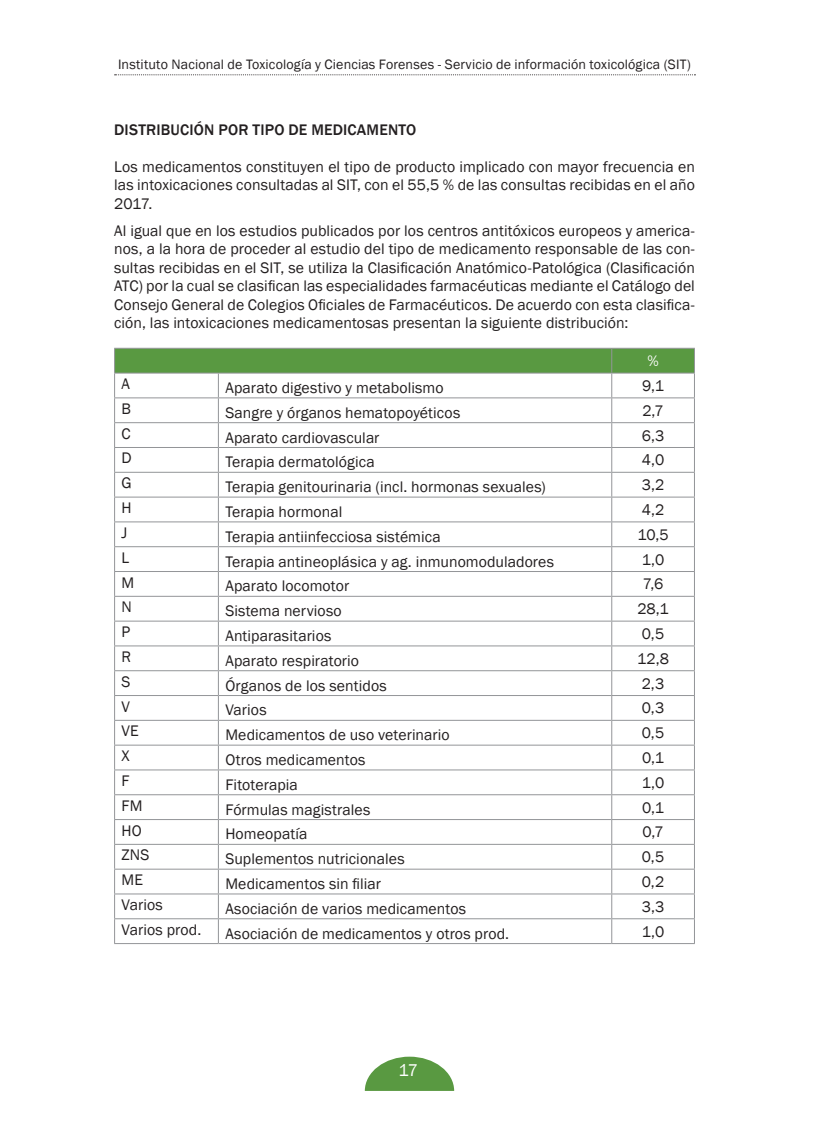
<style>
.page{position:relative;width:819px;height:1141px;background:#fff}
.page>*{position:absolute;margin:0;border:0;box-sizing:border-box;transform-origin:0 0}
.t1{font:17.5px "Franklin Gothic";color:#fff}
._05_Texto_General{font:15.75px/18.4px "Franklin Gothic";letter-spacing:.005em;color:#231f20;text-align:justify}
._02_Titulo_1{font:500 15.75px "Franklin Gothic";letter-spacing:.01em;color:#231f20}
.TextoBlanco-9{font:15.75px "Franklin Gothic";color:#fff}
.t2{font:14px "Franklin Gothic";letter-spacing:.01em;color:#231f20}
</style>
<div class="page">
<svg style="left:114px;top:348px;width:581px;height:595px"></svg>
<hr style="left:114px;top:943px;width:104px;height:1px;background:#939598">
<hr style="left:218px;top:943px;width:393px;height:1px;background:#939598">
<hr style="left:611px;top:943px;width:83px;height:1px;background:#939598">
<svg style="left:365px;top:1057px;width:89px;height:34px"></svg>
<svg style="left:115px;top:74px;width:580px;height:1px"></svg>
<p class="t2" style="left:118px;top:56px;width:574px">Instituto Nacional de Toxicología y Ciencias Forenses - Servicio de información toxicológica (SIT)</p>
<p class="_02_Titulo_1" style="left:114px;top:120px;width:303px">DISTRIBUCIÓN POR TIPO DE MEDICAMENTO</p>
<p class="_05_Texto_General" style="left:114px;top:158px;width:582px">Los medicamentos constituyen el tipo de producto implicado con mayor frecuencia en las intoxicaciones consultadas al SIT, con el 55,5 % de las consultas recibidas en el año 2017.</p>
<p class="_05_Texto_General" style="left:114px;top:222px;width:582px">Al igual que en los estudios publicados por los centros antitóxicos europeos y america&shy;nos, a la hora de proceder al estudio del tipo de medicamento responsable de las con&shy;sultas recibidas en el SIT, se utiliza la Clasificación Anatómico-Patológica (Clasificación ATC) por la cual se clasifican las especialidades farmacéuticas mediante el Catálogo del Consejo General de Colegios Oficiales de Farmacéuticos. De acuerdo con esta clasifica&shy;ción, las intoxicaciones medicamentosas presentan la siguiente distribución:</p>
<p class="TextoBlanco-9" style="left:647px;top:351px;width:13px">%</p>
<p class="_05_Texto_General" style="left:122px;top:375px;width:10px">A</p>
<p class="_05_Texto_General" style="left:225px;top:379px;width:220px">Aparato digestivo y metabolismo</p>
<p class="_05_Texto_General" style="left:642px;top:377px;width:23px">9,1</p>
<p class="_05_Texto_General" style="left:122px;top:400px;width:11px">B</p>
<p class="_05_Texto_General" style="left:225px;top:404px;width:236px">Sangre y órganos hematopoyéticos</p>
<p class="_05_Texto_General" style="left:642px;top:402px;width:23px">2,7</p>
<p class="_05_Texto_General" style="left:122px;top:425px;width:11px">C</p>
<p class="_05_Texto_General" style="left:225px;top:428px;width:155px">Aparato cardiovascular</p>
<p class="_05_Texto_General" style="left:641px;top:426px;width:24px">6,3</p>
<p class="_05_Texto_General" style="left:122px;top:449px;width:12px">D</p>
<p class="_05_Texto_General" style="left:225px;top:453px;width:151px">Terapia dermatológica</p>
<p class="_05_Texto_General" style="left:642px;top:451px;width:24px">4,0</p>
<p class="_05_Texto_General" style="left:122px;top:474px;width:12px">G</p>
<p class="_05_Texto_General" style="left:225px;top:478px;width:322px">Terapia genitourinaria (incl. hormonas sexuales)</p>
<p class="_05_Texto_General" style="left:641px;top:476px;width:24px">3,2</p>
<p class="_05_Texto_General" style="left:122px;top:499px;width:12px">H</p>
<p class="_05_Texto_General" style="left:225px;top:503px;width:118px">Terapia hormonal</p>
<p class="_05_Texto_General" style="left:641px;top:501px;width:24px">4,2</p>
<p class="_05_Texto_General" style="left:122px;top:524px;width:7px">J</p>
<p class="_05_Texto_General" style="left:225px;top:528px;width:217px">Terapia antiinfecciosa sistémica</p>
<p class="_05_Texto_General" style="left:637px;top:526px;width:33px">10,5</p>
<p class="_05_Texto_General" style="left:122px;top:549px;width:9px">L</p>
<p class="_05_Texto_General" style="left:225px;top:552px;width:330px">Terapia antineoplásica y ag. inmunomoduladores</p>
<p class="_05_Texto_General" style="left:642px;top:551px;width:24px">1,0</p>
<p class="_05_Texto_General" style="left:122px;top:573px;width:14px">M</p>
<p class="_05_Texto_General" style="left:225px;top:577px;width:125px">Aparato locomotor</p>
<p class="_05_Texto_General" style="left:642px;top:575px;width:22px">7,6</p>
<p class="_05_Texto_General" style="left:122px;top:598px;width:12px">N</p>
<p class="_05_Texto_General" style="left:225px;top:602px;width:118px">Sistema nervioso</p>
<p class="_05_Texto_General" style="left:637px;top:600px;width:33px">28,1</p>
<p class="_05_Texto_General" style="left:122px;top:623px;width:10px">P</p>
<p class="_05_Texto_General" style="left:225px;top:627px;width:107px">Antiparasitarios</p>
<p class="_05_Texto_General" style="left:642px;top:625px;width:24px">0,5</p>
<p class="_05_Texto_General" style="left:122px;top:648px;width:11px">R</p>
<p class="_05_Texto_General" style="left:225px;top:652px;width:135px">Aparato respiratorio</p>
<p class="_05_Texto_General" style="left:637px;top:650px;width:33px">12,8</p>
<p class="_05_Texto_General" style="left:122px;top:673px;width:10px">S</p>
<p class="_05_Texto_General" style="left:225px;top:676px;width:163px">Órganos de los sentidos</p>
<p class="_05_Texto_General" style="left:642px;top:675px;width:24px">2,3</p>
<p class="_05_Texto_General" style="left:122px;top:697px;width:10px">V</p>
<p class="_05_Texto_General" style="left:225px;top:701px;width:43px">Varios</p>
<p class="_05_Texto_General" style="left:641px;top:699px;width:24px">0,3</p>
<p class="_05_Texto_General" style="left:122px;top:722px;width:19px">VE</p>
<p class="_05_Texto_General" style="left:225px;top:726px;width:226px">Medicamentos de uso veterinario</p>
<p class="_05_Texto_General" style="left:642px;top:724px;width:24px">0,5</p>
<p class="_05_Texto_General" style="left:122px;top:747px;width:10px">X</p>
<p class="_05_Texto_General" style="left:225px;top:751px;width:141px">Otros medicamentos</p>
<p class="_05_Texto_General" style="left:642px;top:749px;width:23px">0,1</p>
<p class="_05_Texto_General" style="left:122px;top:772px;width:10px">F</p>
<p class="_05_Texto_General" style="left:225px;top:776px;width:74px">Fitoterapia</p>
<p class="_05_Texto_General" style="left:642px;top:774px;width:24px">1,0</p>
<p class="_05_Texto_General" style="left:122px;top:797px;width:22px">FM</p>
<p class="_05_Texto_General" style="left:225px;top:800px;width:146px">Fórmulas magistrales</p>
<p class="_05_Texto_General" style="left:642px;top:799px;width:23px">0,1</p>
<p class="_05_Texto_General" style="left:122px;top:821px;width:22px">HO</p>
<p class="_05_Texto_General" style="left:225px;top:825px;width:84px">Homeopatía</p>
<p class="_05_Texto_General" style="left:642px;top:823px;width:23px">0,7</p>
<p class="_05_Texto_General" style="left:122px;top:846px;width:29px">ZNS</p>
<p class="_05_Texto_General" style="left:225px;top:850px;width:181px">Suplementos nutricionales</p>
<p class="_05_Texto_General" style="left:642px;top:848px;width:24px">0,5</p>
<p class="_05_Texto_General" style="left:122px;top:871px;width:23px">ME</p>
<p class="_05_Texto_General" style="left:225px;top:875px;width:157px">Medicamentos sin filiar</p>
<p class="_05_Texto_General" style="left:641px;top:873px;width:24px">0,2</p>
<p class="_05_Texto_General" style="left:122px;top:896px;width:43px">Varios</p>
<p class="_05_Texto_General" style="left:225px;top:900px;width:242px">Asociación de varios medicamentos</p>
<p class="_05_Texto_General" style="left:641px;top:898px;width:24px">3,3</p>
<p class="_05_Texto_General" style="left:122px;top:921px;width:81px">Varios prod.</p>
<p class="_05_Texto_General" style="left:225px;top:924px;width:285px">Asociación de medicamentos y otros prod.</p>
<p class="_05_Texto_General" style="left:642px;top:923px;width:24px">1,0</p>
<p class="t1" style="left:398px;top:1059px;width:21px">17</p>
</div>
